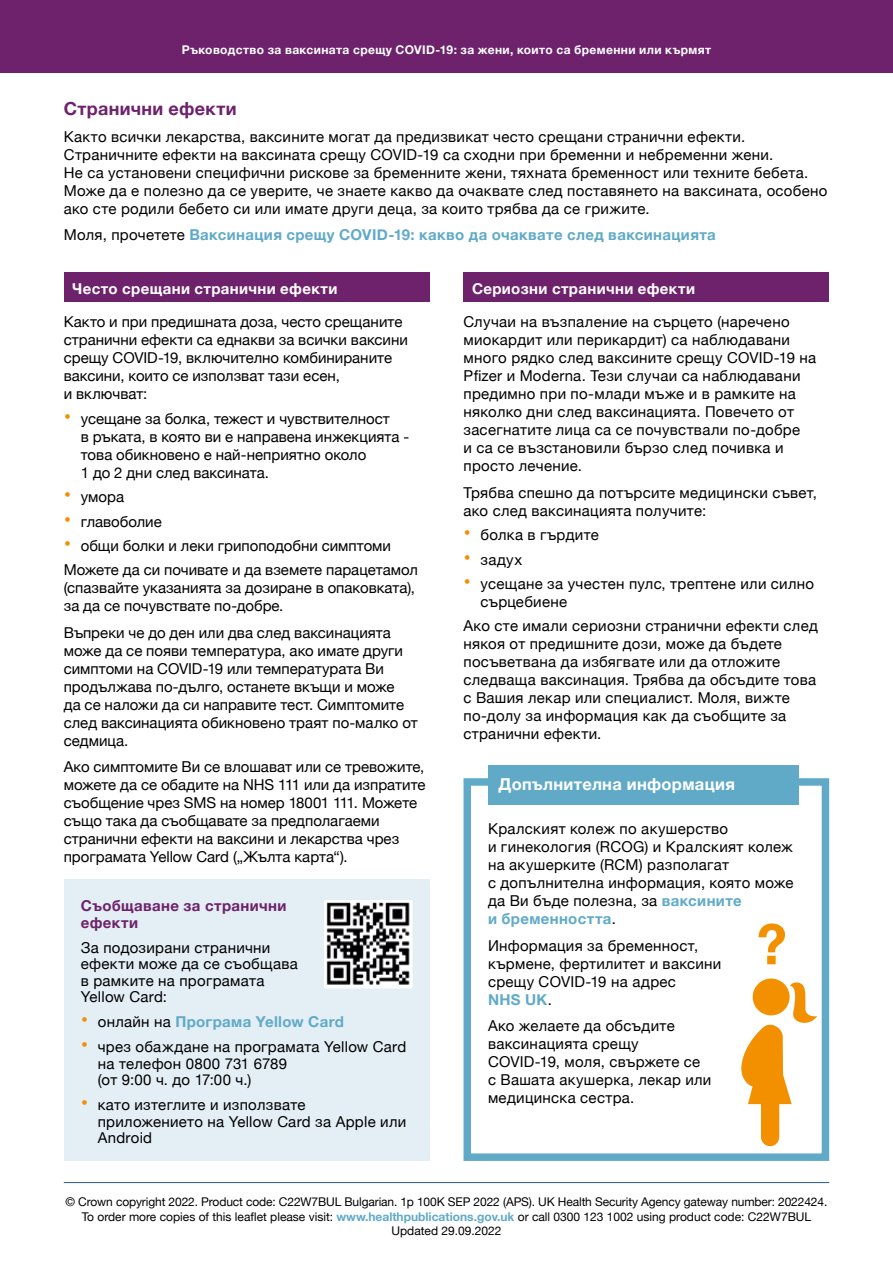
<style>
.page{position:relative;width:893px;height:1263px;background:#fff}
.page>*{position:absolute;margin:0;border:0;box-sizing:border-box;transform-origin:0 0}
.Subdeader{font:700 18px "Helvetica Neue";letter-spacing:.015em;color:#6d226b}
.Body{font:700 16.5px "Helvetica Neue";letter-spacing:.02em;color:#fff}
.Body-2{font:15px/18px "Helvetica Neue";letter-spacing:.015em;color:#000}
.Body-3{font:700 15px "Helvetica Neue";letter-spacing:.025em;color:#60aac8}
.Body-4{font:700 15px "Helvetica Neue";letter-spacing:.025em;color:#fff}
.Body-5{font:700 15px/16.5px "Helvetica Neue";letter-spacing:.025em;color:#6d226b}
.t1{font:12px/14.4px "Helvetica Neue";letter-spacing:-.01em;color:#000;text-align:center}
.Body-6{font:700 12px "Helvetica Neue";letter-spacing:.03em;color:#fff}
.s1{font-weight:400;color:#000}
.s2{font-size:21px;color:#f39000}
.s3{font-weight:400;font-size:21px;color:#f39000}
.s4{font-weight:700;color:#60aac8}
</style>
<div class="page">
<div style="left:0;top:0;width:893px;height:72px;background:#6d226b"></div>
<div style="left:64px;top:272px;width:365px;height:30px;background:#6d226b"></div>
<div style="left:463px;top:272px;width:366px;height:30px;background:#6d226b"></div>
<div style="left:463px;top:778px;width:366px;height:383px;border:8px solid #60aac8"></div>
<div style="left:488px;top:765px;width:310px;height:40px;background:#60aac8"></div>
<div style="left:64px;top:879px;width:365px;height:282px;background:#e4eef5"></div>
<hr style="left:64px;top:1182px;width:765px;height:1px;background:#275b9b">
<svg style="left:758px;top:923px;width:27px;height:41px"></svg>
<svg style="left:741px;top:978px;width:76px;height:168px"></svg>
<img style="left:328px;top:904px;width:80px;height:80px">
<div style="left:324px;top:900px;width:88px;height:88px;border:3px solid #fff"></div>
<p class="Body-6" style="left:182px;top:41px;width:531px">Ръководство за ваксината срещу COVID-19: за жени, които са бременни или кърмят</p>
<p class="Subdeader" style="left:64px;top:95px;width:174px">Странични ефекти</p>
<p class="Body-2" style="left:64px;top:128px;width:765px">Както всички лекарства, ваксините могат да предизвикат често срещани странични ефекти.<br>Страничните ефекти на ваксината срещу COVID-19 са сходни при бременни и небременни жени.<br>Не са установени специфични рискове за бременните жени, тяхната бременност или техните бебета.<br>Може да е полезно да се уверите, че знаете какво да очаквате след поставянето на ваксината, особено ако сте родили бебето си или имате други деца, за които трябва да се грижите.</p>
<p class="Body-3" style="left:64px;top:223px;width:654px"><span class="s1">Моля, прочетете</span> Ваксинация срещу COVID-19: какво да очаквате след ваксинацията</p>
<p class="Body-4" style="left:72px;top:277px;width:267px">Често срещани странични ефекти</p>
<p class="Body-4" style="left:472px;top:277px;width:224px">Сериозни странични ефекти</p>
<p class="Body-2" style="left:64px;top:314px;width:346px">Както и при предишната доза, често срещаните странични ефекти са еднакви за всички ваксини срещу COVID-19, включително комбинираните ваксини, които се използват тази есен,<br>и включват:</p>
<p class="Body-2" style="left:81px;top:410px;width:330px;text-indent:-17px"><span class="s2">•</span> усещане за болка, тежест и чувствителност<br>в ръката, в която ви е направена инжекцията - това обикновено е най-неприятно около<br>1 до 2 дни след ваксината.</p>
<p class="Body-2" style="left:64px;top:489px;width:62px"><span class="s2">•</span> умора</p>
<p class="Body-2" style="left:64px;top:513px;width:100px"><span class="s2">•</span> главоболие</p>
<p class="Body-2" style="left:64px;top:537px;width:329px"><span class="s2">•</span> общи болки и леки грипоподобни симптоми</p>
<p class="Body-2" style="left:64px;top:562px;width:356px">Можете да си почивате и да вземете парацетамол (спазвайте указанията за дозиране в опаковката), за да се почувствате по-добре.</p>
<p class="Body-2" style="left:64px;top:624px;width:355px">Въпреки че до ден или два след ваксинацията може да се появи температура, ако имате други симптоми на COVID-19 или температурата Ви продължава по-дълго, останете вкъщи и може<br>да се наложи да си направите тест. Симптомите след ваксинацията обикновено траят по-малко от седмица.</p>
<p class="Body-2" style="left:64px;top:759px;width:363px">Ако симптомите Ви се влошават или се тревожите, можете да се обадите на NHS 111 или да изпратите съобщение чрез SMS на номер 18001 111. Можете също така да съобщавате за предполагаеми странични ефекти на ваксини и лекарства чрез програмата Yellow Card („Жълта карта“).</p>
<p class="Body-5" style="left:81px;top:898px;width:207px">Съобщаване за странични ефекти</p>
<p class="Body-2" style="left:81px;top:940px;width:219px;line-height:16.5px">За подозирани странични ефекти може да се съобщава в рамките на програмата<br>Yellow Card:</p>
<p class="Body-3" style="left:81px;top:1010px;width:265px"><span class="s3">•</span> <span class="s1">онлайн на</span> Програма Yellow Card</p>
<p class="Body-2" style="left:98px;top:1039px;width:310px;line-height:16.5px;text-indent:-17px"><span class="s2">•</span> чрез обаждане на програмата Yellow Card на телефон 0800 731 6789<br>(от 9:00 ч. до 17:00 ч.)</p>
<p class="Body-2" style="left:98px;top:1097px;width:310px;line-height:16.5px;text-indent:-17px"><span class="s2">•</span> като изтеглите и използвате приложението на Yellow Card за Apple или<br>Android</p>
<p class="Body-2" style="left:463px;top:314px;width:354px">Случаи на възпаление на сърцето (наречено миокардит или перикардит) са наблюдавани много рядко след ваксините срещу COVID-19 на Pfizer и Moderna. Тези случаи са наблюдавани предимно при по-млади мъже и в рамките на няколко дни след ваксинацията. Повечето от засегнатите лица са се почувствали по-добре<br>и са се възстановили бързо след почивка и просто лечение.</p>
<p class="Body-2" style="left:463px;top:484px;width:355px">Трябва спешно да потърсите медицински съвет, ако след ваксинацията получите:</p>
<p class="Body-2" style="left:463px;top:527px;width:137px"><span class="s2">•</span> болка в гърдите</p>
<p class="Body-2" style="left:463px;top:551px;width:60px"><span class="s2">•</span> задух</p>
<p class="Body-2" style="left:480px;top:576px;width:335px;text-indent:-17px"><span class="s2">•</span> усещане за учестен пулс, трептене или силно сърцебиене</p>
<p class="Body-2" style="left:463px;top:618px;width:356px">Ако сте имали сериозни странични ефекти след някоя от предишните дози, може да бъдете посъветвана да избягвате или да отложите следваща ваксинация. Трябва да обсъдите това с Вашия лекар или специалист. Моля, вижте по-долу за информация как да съобщите за странични ефекти.</p>
<p class="Body" style="left:499px;top:771px;width:238px">Допълнителна информация</p>
<p class="Body-2" style="left:488px;top:820px;width:307px">Кралският колеж по акушерство<br>и гинекология (RCOG) и Кралският колеж на акушерките (RCM) разполагат<br>с допълнителна информация, която може да Ви бъде полезна, за <span class="s4">ваксините<br>и бременността</span>.</p>
<p class="Body-2" style="left:488px;top:937px;width:235px">Информация за бременност, кърмене, фертилитет и ваксини срещу COVID-19 на адрес<br><span class="s4">NHS UK</span>.</p>
<p class="Body-2" style="left:488px;top:1017px;width:225px">Ако желаете да обсъдите ваксинацията срещу<br>COVID-19, моля, свържете се с Вашата акушерка, лекар или медицинска сестра.</p>
<p class="t1" style="left:66px;top:1195px;width:763px">© Crown copyright 2022. Product code: C22W7BUL Bulgarian. 1p 100K SEP 2022 (APS). UK Health Security Agency gateway number: 2022424.<br>To order more copies of this leaflet please visit: <span class="s4">www.healthpublications.gov.uk</span> or call 0300 123 1002 using product code: C22W7BUL</p>
<p class="t1" style="left:391px;top:1224px;width:112px">Updated 29.09.2022</p>
</div>
